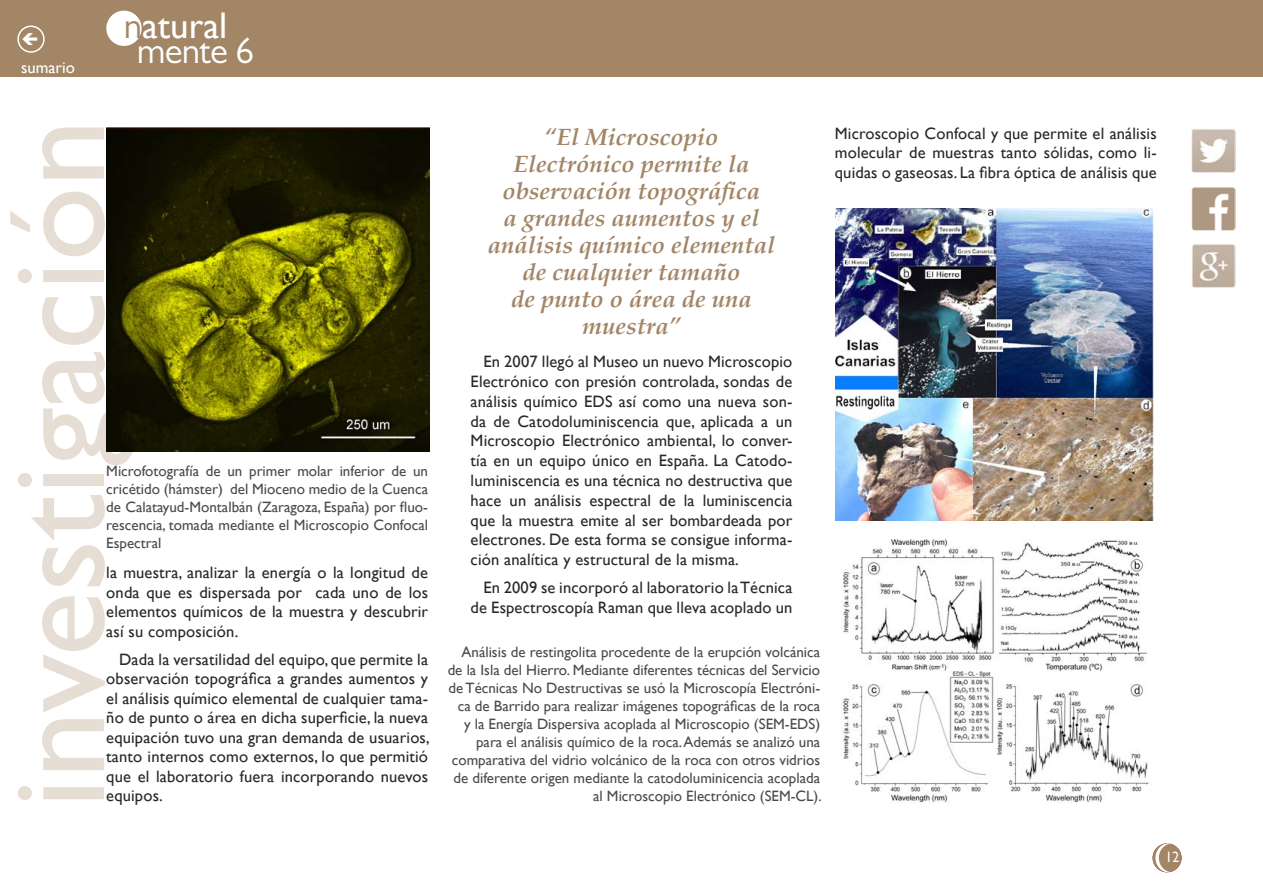
<style>
.page{position:relative;width:1263px;height:893px;background:#fff}
.page>*{position:absolute;margin:0;border:0;box-sizing:border-box;transform-origin:0 0}
.t1{font:135px "Gill Sans";color:#e6ded4}
.t2{font:37.05px "Gill Sans";color:#fff}
.t3{font:37.05px "Gill Sans MT Pro";letter-spacing:-.02em;color:#fff}
.t4{font:italic 700 24px/27px "Palatino";color:#a28666;text-align:center}
.t5{font:16.5px/19.8px "Gill Sans";letter-spacing:.01em;color:#282829;text-align:justify}
.t6{font:16.5px "Gill Sans";color:#fff}
.t7{font:15px/18px "Gill Sans";color:#4b4b4d;text-align:justify}
.t8{font:15px "Gill Sans";color:#fff;scale:.9 1}
.s1{font-family:"Gill Sans MT Pro";color:#a28666}
</style>
<div class="page">
<img style="left:1191px;top:187px;width:44px;height:43px">
<img style="left:1191px;top:129px;width:44px;height:44px">
<img style="left:1191px;top:244px;width:44px;height:44px">
<div style="left:1153px;top:844px;width:28px;height:28px;background:#a28666;border-radius:50%"></div>
<div style="left:1152px;top:843px;width:29px;height:29px;border:2px solid #a28666;border-radius:50%"></div>
<div style="left:0;top:0;width:1263px;height:77px;background:#a28666"></div>
<div style="left:107px;top:11px;width:34px;height:34px;background:#fff;border-radius:50%"></div>
<div style="left:106px;top:11px;width:36px;height:35px;border:2px solid #fff;border-radius:50%"></div>
<svg style="left:1155px;top:843px;width:16px;height:29px"></svg>
<div style="left:17px;top:26px;width:28px;height:27px;border:2px solid #fff;border-radius:50%"></div>
<img style="left:106px;top:128px;width:324px;height:324px">
<img style="left:835px;top:208px;width:318px;height:313px">
<img style="left:843px;top:539px;width:306px;height:264px">
<p class="t6" style="left:21px;top:58px;width:55px">sumario</p>
<h2 class="t2" style="left:124px;top:4px;width:105px"><span class="s1">n</span>atural</h2>
<h2 class="t3" style="left:137px;top:28px;width:119px">mente 6</h2>
<h1 class="t1" style="left:-20px;top:808px;width:690px;rotate:-90deg">investigación</h1>
<p class="t7" style="left:106px;top:462px;width:323px">Microfotografía de un primer molar inferior de un cricétido (hámster) del Mioceno medio de la Cuenca de Calatayud-Montalbán (Zaragoza, España) por fluo&shy;rescencia, tomada mediante el Microscopio Confocal Espectral</p>
<p class="t5" style="left:106px;top:563px;width:323px">la muestra, analizar la energía o la longitud de onda que es dispersada por cada uno de los elementos químicos de la muestra y descubrir así su composición.</p>
<p class="t5" style="left:106px;top:649px;width:325px;text-indent:13px">Dada la versatilidad del equipo, que permite la observación topográfica a grandes aumentos y el análisis químico elemental de cualquier tama&shy;ño de punto o área en dicha superficie, la nueva equipación tuvo una gran demanda de usuarios, tanto internos como externos, lo que permitió que el laboratorio fuera incorporando nuevos equipos.</p>
<h3 class="t4" style="left:488px;top:123px;width:289px">“El Microscopio<br>Electrónico permite la observación topográfica<br>a grandes aumentos y el análisis químico elemental de cualquier tamaño<br>de punto o área de una muestra”</h3>
<p class="t5" style="left:835px;top:123px;width:323px">Microscopio Confocal y que permite el análisis molecular de muestras tanto sólidas, como li&shy;quidas o gaseosas. La fibra óptica de análisis que</p>
<p class="t5" style="left:471px;top:352px;width:323px;text-indent:13px">En 2007 llegó al Museo un nuevo Microscopio Electrónico con presión controlada, sondas de análisis químico EDS así como una nueva son&shy;da de Catodoluminiscencia que, aplicada a un Microscopio Electrónico ambiental, lo conver&shy;tía en un equipo único en España. La Catodo&shy;luminiscencia es una técnica no destructiva que hace un análisis espectral de la luminiscencia que la muestra emite al ser bombardeada por electrones. De esta forma se consigue informa&shy;ción analítica y estructural de la misma.</p>
<p class="t5" style="left:471px;top:578px;width:323px;text-align:right">En 2009 se incorporó al laboratorio la Técnica de Espectroscopía Raman que lleva acoplado un</p>
<p class="t7" style="left:448px;top:643px;width:375px;text-align:right">Análisis de restingolita procedente de la erupción volcánica de la Isla del Hierro. Mediante diferentes técnicas del Servicio de Técnicas No Destructivas se usó la Microscopía Electróni&shy;ca de Barrido para realizar imágenes topográficas de la roca<br>y la Energía Dispersiva acoplada al Microscopio (SEM-EDS) para el análisis químico de la roca. Además se analizó una comparativa del vidrio volcánico de la roca con otros vidrios de diferente origen mediante la catodoluminicencia acoplada al Microscopio Electrónico (SEM-CL).</p>
<p class="t8" style="left:1165px;top:849px;width:16px">12</p>
</div>
